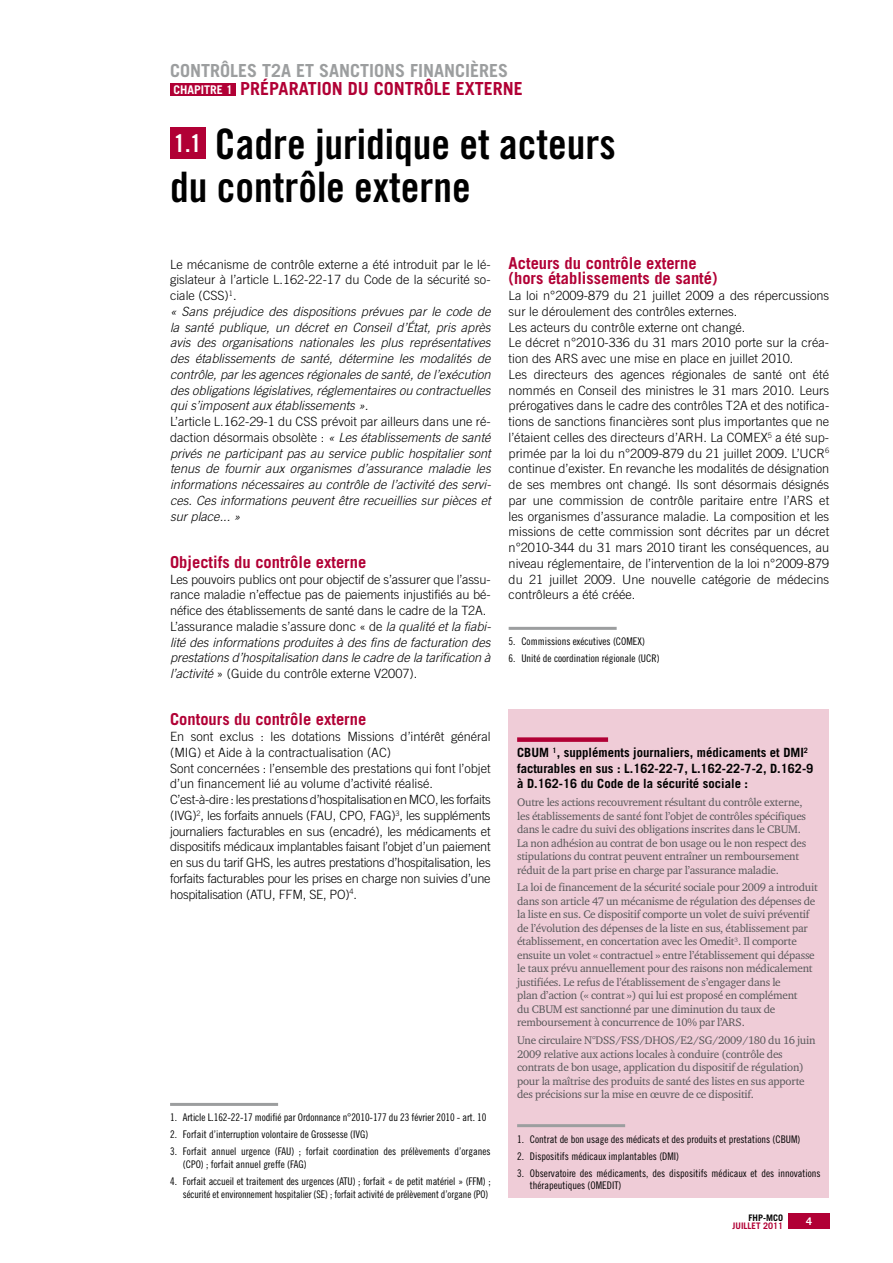
<style>
.page{position:relative;width:893px;height:1263px;background:#fff}
.page>*{position:absolute;margin:0;border:0;box-sizing:border-box;transform-origin:0 0}
.t1{font:42px/42.8px "Trade Gothic Bold Cond Twenty";color:#000}
.t2{font:700 18px/18.8px "Trade Gothic";color:#9c9e9f}
.t3{font:700 16.5px/15px "Trade Gothic";color:#b10035}
.t4{font:300 12.75px/15.8px "Trade Gothic";color:#000}
.t5{font:italic 300 12.75px/15.8px "Trade Gothic";color:#000}
.t6{font:300 12.75px/15.8px "Trade Gothic";letter-spacing:-.02em;color:#000}
.t7{font:700 12.75px/15.8px "Trade Gothic";color:#000}
.t8{font:11.25px/13.5px "Charter ITC";letter-spacing:-.02em;color:#58585a}
.t9{font:10.5px/12.8px "Trade Gothic Cond Eighteen";color:#000}
.t10{font:700 10.5px "Trade Gothic";color:#fff}
.t11{font:700 9px "Trade Gothic";color:#b10035}
.t12{font:700 9px "Trade Gothic";color:#000}
.s1{font-size:12px;color:#fff}
.s2{color:#b10035}
.s3{font-style:normal}
.s4{font-style:italic}
</style>
<div class="page">
<div style="left:788px;top:1214px;width:42px;height:15px;background:#b10035"></div>
<hr style="left:170px;top:1103px;width:108px;height:3px;background:#9c9e9f">
<hr style="left:509px;top:627px;width:108px;height:3px;background:#9c9e9f">
<div style="left:170px;top:127px;width:35px;height:32px;background:#b10035"></div>
<div style="left:509px;top:710px;width:320px;height:488px;background:#efccd7"></div>
<div style="left:517px;top:737px;width:91px;height:5px;background:#b10035"></div>
<hr style="left:517px;top:1124px;width:108px;height:3px;background:#9c9e9f">
<div style="left:170px;top:83px;width:65px;height:12px;background:#b10035"></div>
<h2 class="t2" style="left:170px;top:60px;width:354px">Contrôles T2A et sanctio ns financi ères<br><span class="s1">Chapitre 1</span> <span class="s2">Préparatio n du co ntrôle externe</span></h2>
<h1 class="t1" style="left:170px;top:122px;width:447px"><sup>1.1</sup> Cadre juridique et acteurs du contrôle externe</h1>
<p class="t5" style="left:170px;top:256px;width:322px"><span class="s3">Le mécanisme de contrôle externe a été introduit par le lé&shy;gislateur à l’article L.162-22-17 du Code de la sécurité so&shy;ciale (CSS)</span><sup>1</sup><span class="s3">.<br></span>« Sans préjudice des dispositions prévues par le code de la santé publique, un décret en Conseil d’État, pris après avis des organisations nationales les plus représentatives des établissements de santé, détermine les modalités de contrôle, par les agences régionales de santé, de l’exécution des obligations législatives, réglementaires ou contractuelles qui s’imposent aux établissements ».</p>
<p class="t5" style="left:170px;top:413px;width:322px;text-align:justify"><span class="s3">L’article L.162-29-1 du CSS prévoit par ailleurs dans une ré&shy;daction désormais obsolète :</span> « Les établissements de santé privés ne participant pas au service public hospitalier sont tenus de fournir aux organismes d’assurance maladie les informations nécessaires au contrôle de l’activité des servi&shy;ces. Ces informations peuvent être recueillies sur pièces et sur place... »</p>
<p class="t3" style="left:170px;top:554px;width:198px">Objectifs du contrôle externe</p>
<p class="t4" style="left:170px;top:571px;width:322px">Les pouvoirs publics ont pour objectif de s’assurer que l’assu&shy;rance maladie n’effectue pas de paiements injustifiés au bé&shy;néfice des établissements de santé dans le cadre de la T2A.<br>L’assurance maladie s’assure donc « de <span class="s4">la qualité et la fiabi&shy;lité des informations produites à des fins de facturation des prestations d’hospitalisation dans le cadre de la tarification à l’activité</span> » (Guide du contrôle externe V2007).</p>
<p class="t3" style="left:170px;top:712px;width:198px">Contours du contrôle externe</p>
<p class="t6" style="left:170px;top:728px;width:322px">En sont exclus : les dotations Missions d’intérêt général (MIG) et Aide à la contractualisation (AC)<br>Sont concernées : l’ensemble des prestations qui font l’objet d’un financement lié au volume d’activité réalisé.<br>C’est-à-dire : les prestations d’hospitalisation en MCO, les forfaits (IVG)<sup>2</sup>, les forfaits annuels (FAU, CPO, FAG)<sup>3</sup>, les suppléments journaliers facturables en sus (encadré), les médicaments et dispositifs médicaux implantables faisant l’objet d’un paiement en sus du tarif GHS, les autres prestations d’hospitalisation, les forfaits facturables pour les prises en charge non suivies d’une hospitalisation (ATU, FFM, SE, PO)<sup>4</sup>.</p>
<p class="t9" style="left:170px;top:1111px;width:318px">1. Article L.162-22-17 modifié par Ordonnance n°2010-177 du 23 février 2010 - art. 10</p>
<p class="t9" style="left:170px;top:1128px;width:200px">2. Forfait d’interruption volontaire de Grossesse (IVG)</p>
<p class="t9" style="left:183px;top:1145px;width:309px;text-indent:-13px">3. Forfait annuel urgence (FAU) ; forfait coordination des prélèvements d’organes (CPO) ; forfait annuel greffe (FAG)</p>
<p class="t9" style="left:170px;top:1175px;width:322px;text-align:right">4. Forfait accueil et traitement des urgences (ATU) ; forfait « de petit matériel » (FFM) ; sécurité et environnement hospitalier (SE) ; forfait activité de prélèvement d’organe (PO)</p>
<p class="t3" style="left:509px;top:255px;width:210px">Acteurs du contrôle externe (hors établissements de santé)</p>
<p class="t4" style="left:509px;top:287px;width:322px">La loi n°2009-879 du 21 juillet 2009 a des répercussions sur le déroulement des contrôles externes.<br>Les acteurs du contrôle externe ont changé.<br>Le décret n°2010-336 du 31 mars 2010 porte sur la créa&shy;tion des ARS avec une mise en place en juillet 2010.<br>Les directeurs des agences régionales de santé ont été nommés en Conseil des ministres le 31 mars 2010. Leurs prérogatives dans le cadre des contrôles T2A et des notifica&shy;tions de sanctions financières sont plus importantes que ne l’étaient celles des directeurs d’ARH. La COMEX<sup>5</sup> a été sup&shy;primée par la loi du n°2009-879 du 21 juillet 2009. L’UCR<sup>6 </sup>continue d’exister. En revanche les modalités de désignation de ses membres ont changé. Ils sont désormais désignés par une commission de contrôle paritaire entre l’ARS et les organismes d’assurance maladie. La composition et les missions de cette commission sont décrites par un décret n°2010-344 du 31 mars 2010 tirant les conséquences, au niveau réglementaire, de l’intervention de la loi n°2009-879 du 21 juillet 2009. Une nouvelle catégorie de médecins contrôleurs a été créée.</p>
<p class="t9" style="left:509px;top:635px;width:138px">5. Commissions exécutives (COMEX)</p>
<p class="t9" style="left:509px;top:652px;width:152px">6. Unité de coordination régionale (UCR)</p>
<p class="t7" style="left:517px;top:744px;width:298px">CBUM <sup>1</sup>, suppléments journaliers, médicaments et DMI<sup>2 </sup>facturables en sus : L.162-22-7, L.162-22-7-2, D.162-9 à D.162-16 du Code de la sécurité sociale :</p>
<p class="t8" style="left:517px;top:795px;width:291px">Outre les actions recouvrement résultant du contrôle externe, les établissements de santé font l’objet de contrôles spécifiques dans le cadre du suivi des obligations inscrites dans le CBUM.<br>La non adhésion au contrat de bon usage ou le non respect des stipulations du contrat peuvent entraîner un remboursement réduit de la part prise en charge par l’assurance maladie.</p>
<p class="t8" style="left:517px;top:881px;width:302px">La loi de financement de la sécurité sociale pour 2009 a introduit dans son article 47 un mécanisme de régulation des dépenses de la liste en sus. Ce dispositif comporte un volet de suivi préventif de l’évolution des dépenses de la liste en sus, établissement par établissement, en concertation avec les Omedit<sup>3</sup>. Il comporte ensuite un volet « contractuel » entre l’établissement qui dépasse le taux prévu annuellement pour des raisons non médicalement justifiées. Le refus de l’établissement de s’engager dans le<br>plan d’action (« contrat ») qui lui est proposé en complément<br>du CBUM est sanctionné par une diminution du taux de remboursement à concurrence de 10% par l’ARS.</p>
<p class="t8" style="left:517px;top:1033px;width:300px">Une circulaire N°DSS/FSS/DHOS/E2/SG/2009/180 du 16 juin 2009 relative aux actions locales à conduire (contrôle des contrats de bon usage, application du dispositif de régulation) pour la maîtrise des produits de santé des listes en sus apporte des précisions sur la mise en œuvre de ce dispositif.</p>
<p class="t9" style="left:517px;top:1132px;width:285px">1. Contrat de bon usage des médicats et des produits et prestations (CBUM)</p>
<p class="t9" style="left:517px;top:1149px;width:164px">2. Dispositifs médicaux implantables (DMI)</p>
<p class="t9" style="left:530px;top:1166px;width:292px;text-indent:-13px">3. Observatoire des médicaments, des dispositifs médicaux et des innovations thérapeutiques (OMEDIT)</p>
<p class="t12" style="left:749px;top:1212px;width:36px">FHP-MCO</p>
<p class="t11" style="left:733px;top:1221px;width:52px">juillet 2011</p>
<p class="t10" style="left:806px;top:1215px;width:7px">4</p>
</div>
